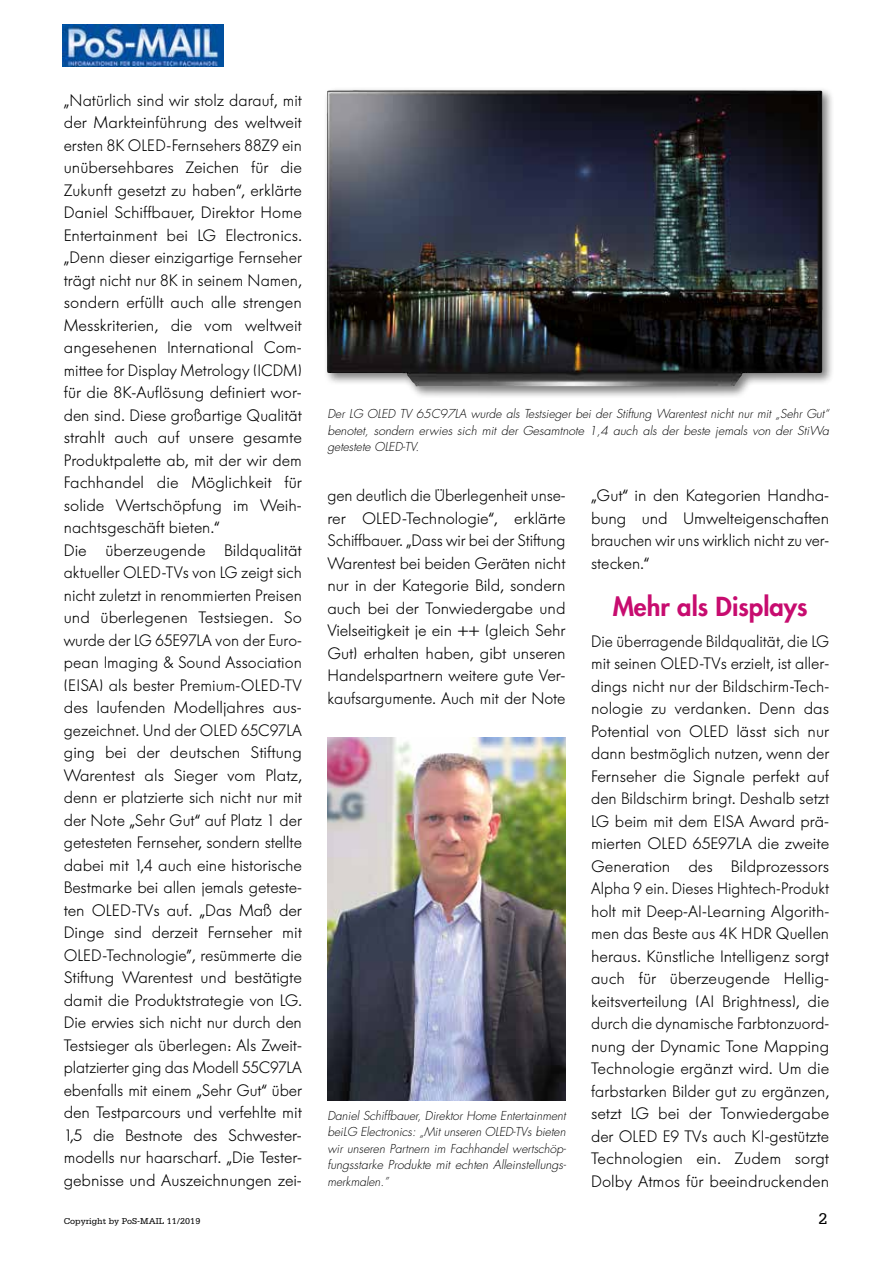
<style>
.page{position:relative;width:893px;height:1263px;background:#fff}
.page>*{position:absolute;margin:0;border:0;box-sizing:border-box;transform-origin:0 0}
.t1{font:800 25.5px "Futura";color:#c70c6f}
.t2{font:300 16.5px/22.5px "Futura BQ";color:#000;text-align:justify}
.t3{font:16.5px "Serifa";color:#000}
.t4{font:italic 300 12px/16.5px "Futura";color:#000;text-align:justify}
.t5{font:9px "Serifa";color:#000}
</style>
<div class="page">
<img style="left:63px;top:25px;width:160px;height:42px">
<div style="left:323px;top:86px;width:512px;height:312px;background:#000;opacity:.5"></div>
<img style="left:327px;top:90px;width:495px;height:297px">
<img style="left:327px;top:738px;width:239px;height:362px">
<p class="t2" style="left:64px;top:89px;width:240px;text-align:left">„Natürlich sind wir stolz darauf, mit der Markteinführung des weltweit ersten 8K OLED-Fernsehers 88Z9 ein unübersehbares Zeichen für die Zukunft gesetzt zu haben“, erklärte Daniel Schiffbauer, Direktor Home Entertainment bei LG Electronics. „Denn dieser einzigartige Fernseher trägt nicht nur 8K in seinem Namen, sondern erfüllt auch alle strengen Messkriterien, die vom weltweit angesehenen International Com&shy;mittee for Display Metrology (ICDM) für die 8K-Auflösung definiert wor&shy;den sind. Diese großartige Qualität strahlt auch auf unsere gesamte Produktpalette ab, mit der wir dem Fachhandel die Möglichkeit für solide Wertschöpfung im Weih&shy;nachtsgeschäft bieten.“<br>Die überzeugende Bildqualität aktueller OLED-TVs von LG zeigt sich nicht zuletzt in renommierten Preisen und überlegenen Testsiegen. So wurde der LG 65E97LA von der Euro&shy;pean Imaging &amp; Sound Association (EISA) als bester Premium-OLED-TV des laufenden Modelljahres aus&shy;gezeichnet. Und der OLED 65C97LA ging bei der deutschen Stiftung Warentest als Sieger vom Platz, denn er platzierte sich nicht nur mit der Note „Sehr Gut“ auf Platz 1 der getesteten Fernseher, sondern stellte dabei mit 1,4 auch eine historische Bestmarke bei allen jemals geteste&shy;ten OLED-TVs auf. „Das Maß der Dinge sind derzeit Fernseher mit OLED-Technologie”, resümmerte die Stiftung Warentest und bestätigte damit die Produktstrategie von LG.<br>Die erwies sich nicht nur durch den Testsieger als überlegen: Als Zweit&shy;platzierter ging das Modell 55C97LA ebenfalls mit einem „Sehr Gut“ über den Testparcours und verfehlte mit 1,5 die Bestnote des Schwester&shy;modells nur haarscharf. „Die Tester&shy;gebnisse und Auszeichnungen zei-</p>
<p class="t4" style="left:327px;top:406px;width:503px">Der LG OLED TV 65C97LA wurde als Testsieger bei der Stiftung Warentest nicht nur mit „Sehr Gut“ benotet, sondern erwies sich mit der Gesamtnote 1,4 auch als der beste jemals von der StiWa getestete OLED-TV.</p>
<p class="t2" style="left:327px;top:484px;width:240px">gen deutlich die Überlegenheit unse&shy;rer OLED-Technologie“, erklärte Schiffbauer. „Dass wir bei der Stiftung Warentest bei beiden Geräten nicht nur in der Kategorie Bild, sondern auch bei der Tonwiedergabe und Vielseitigkeit je ein ++ (gleich Sehr Gut) erhalten haben, gibt unseren Handelspartnern weitere gute Ver&shy;kaufsargumente. Auch mit der Note</p>
<p class="t4" style="left:327px;top:1107px;width:240px">Daniel Schiffbauer, Direktor Home Entertainment beiLG Electronics: „Mit unseren OLED-TVs bieten wir unseren Partnern im Fachhandel wertschöp&shy;fungsstarke Produkte mit echten Alleinstellungs&shy;merkmalen.”</p>
<p class="t2" style="left:591px;top:484px;width:240px">„Gut“ in den Kategorien Handha&shy;bung und Umwelteigenschaften brauchen wir uns wirklich nicht zu ver&shy;stecken.“</p>
<h1 class="t1" style="left:613px;top:589px;width:196px">Mehr als Displays</h1>
<p class="t2" style="left:591px;top:630px;width:240px">Die überragende Bildqualität, die LG mit seinen OLED-TVs erzielt, ist aller&shy;dings nicht nur der Bildschirm-Tech&shy;nologie zu verdanken. Denn das Potential von OLED lässt sich nur dann bestmöglich nutzen, wenn der Fernseher die Signale perfekt auf den Bildschirm bringt. Deshalb setzt LG beim mit dem EISA Award prä&shy;mierten OLED 65E97LA die zweite Generation des Bildprozessors Alpha 9 ein. Dieses Hightech-Produkt holt mit Deep-AI-Learning Algorith&shy;men das Beste aus 4K HDR Quellen heraus. Künstliche Intelligenz sorgt auch für überzeugende Hellig&shy;keitsverteilung (AI Brightness), die durch die dynamische Farbtonzuord&shy;nung der Dynamic Tone Mapping Technologie ergänzt wird. Um die farbstarken Bilder gut zu ergänzen, setzt LG bei der Tonwiedergabe der OLED E9 TVs auch KI-gestützte Technologien ein. Zudem sorgt Dolby Atmos für beeindruckenden</p>
<p class="t5" style="left:64px;top:1216px;width:138px">Copyright by PoS-MAIL 11/2019</p>
<p class="t3" style="left:818px;top:1210px;width:11px">2</p>
</div>
